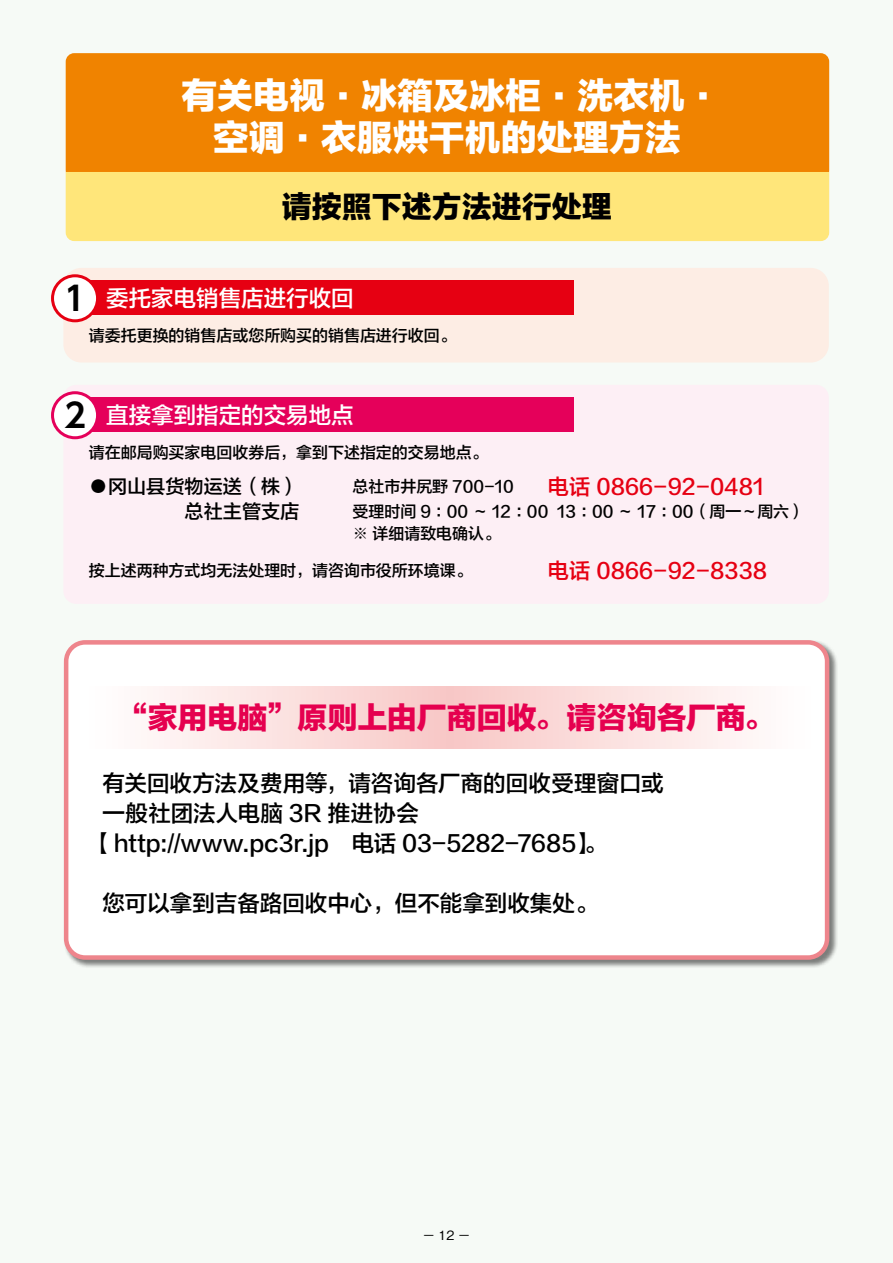
<style>
.page{position:relative;width:893px;height:1263px;background:#f6faf6}
.page>*{position:absolute;margin:0;border:0;box-sizing:border-box;transform-origin:0 0}
.t1{font:36px/42px "FZLTTHK GBK1 0";color:#fff;text-align:center}
.t2{font:700 33px "UD Shin Go Pro De";color:#000}
.t3{font:30px "FZLTTHK GBK1 0";color:#e5004f}
.t4{font:30px "FZLTTHK GBK1 0";color:#000}
.t5{font:22.5px "FZLTZHK GBK1 0";color:#000}
.t6{font:22.5px "FZLTZHK GBK1 0";color:#fff}
.t7{font:21.3px "FZLTZHK GBK1 0";color:#e60012}
.t8{font:19.2px "FZLTZHK GBK1 0";color:#000}
.t9{font:15.9px/22.4px "FZLTZHK GBK1 0";color:#000}
.t10{font:500 12.75px "Gothic BBB Pro";color:#000}
</style>
<div class="page">
<div style="left:63px;top:385px;width:766px;height:219px;background:#fdeff5;border-radius:13px"></div>
<div style="left:63px;top:268px;width:766px;height:94px;background:#fdede4;border-radius:18px"></div>
<div style="left:64px;top:398px;width:510px;height:34px;background:#e5005a"></div>
<div style="left:64px;top:281px;width:510px;height:34px;background:#e60012"></div>
<div style="left:66px;top:53px;width:763px;height:126px;background:#f08300;border-radius:9px"></div>
<div style="left:53px;top:276px;width:45px;height:45px;background:#fff;border-radius:50%"></div>
<div style="left:51px;top:274px;width:48px;height:48px;border:3px solid #e60012;border-radius:50%"></div>
<div style="left:53px;top:393px;width:45px;height:45px;background:#fff;border-radius:50%"></div>
<div style="left:51px;top:391px;width:48px;height:48px;border:3px solid #e5005a;border-radius:50%"></div>
<div style="left:66px;top:172px;width:763px;height:69px;background:#ffe67a"></div>
<div style="left:63px;top:640px;width:775px;height:328px;background:#000;opacity:.5"></div>
<div style="left:66px;top:642px;width:761px;height:315px;background:#fff;border-radius:19px"></div>
<div style="left:64px;top:640px;width:765px;height:320px;border:4px solid #ee858c;border-radius:19px"></div>
<svg style="left:159px;top:687px;width:583px;height:61px;background:#fadedd"></svg>
<h1 class="t1" style="left:181px;top:77px;width:542px">有关电视·冰箱及冰柜·洗衣机·空调·衣服烘干机的处理方法</h1>
<h3 class="t4" style="left:282px;top:190px;width:332px">请按照下述方法进行处理</h3>
<h2 class="t2" style="left:64px;top:271px;width:23px">1</h2>
<h3 class="t6" style="left:106px;top:286px;width:249px">委托家电销售店进行收回</h3>
<p class="t9" style="left:89px;top:325px;width:368px">请委托更换的销售店或您所购买的销售店进行收回。</p>
<h2 class="t2" style="left:64px;top:388px;width:23px">2</h2>
<h3 class="t6" style="left:106px;top:403px;width:249px">直接拿到指定的交易地点</h3>
<p class="t9" style="left:89px;top:442px;width:400px">请在邮局购买家电回收券后，拿到下述指定的交易地点。</p>
<p class="t8" style="left:89px;top:476px;width:212px">●冈山县货物运送（株）</p>
<p class="t9" style="left:353px;top:476px;width:163px">总社市井尻野 700-10</p>
<h3 class="t7" style="left:548px;top:475px;width:218px">电话 0866-92-0481</h3>
<p class="t8" style="left:89px;top:501px;width:212px">　　　　　总社主管支店</p>
<p class="t9" style="left:353px;top:501px;width:454px">受理时间 9 ：00 ～ 12 ：00 13 ：00 ～ 17 ：00（周一～周六）※ 详细请致电确认。</p>
<p class="t9" style="left:89px;top:560px;width:384px">按上述两种方式均无法处理时，请咨询市役所环境课。</p>
<h3 class="t7" style="left:548px;top:559px;width:221px">电话 0866-92-8338</h3>
<h3 class="t3" style="left:118px;top:701px;width:659px">“家用电脑”原则上由厂商回收。请咨询各厂商。</h3>
<h3 class="t5" style="left:102px;top:771px;width:563px">有关回收方法及费用等，请咨询各厂商的回收受理窗口或</h3>
<h3 class="t5" style="left:102px;top:801px;width:318px">一般社团法人电脑 3R 推进协会</h3>
<h3 class="t5" style="left:91px;top:831px;width:516px">【http://www.pc3r.jp　电话 03-5282-7685】。</h3>
<h3 class="t5" style="left:102px;top:891px;width:496px">您可以拿到吉备路回收中心，但不能拿到收集处。</h3>
<p class="t10" style="left:422px;top:1225px;width:49px">−12−</p>
</div>
